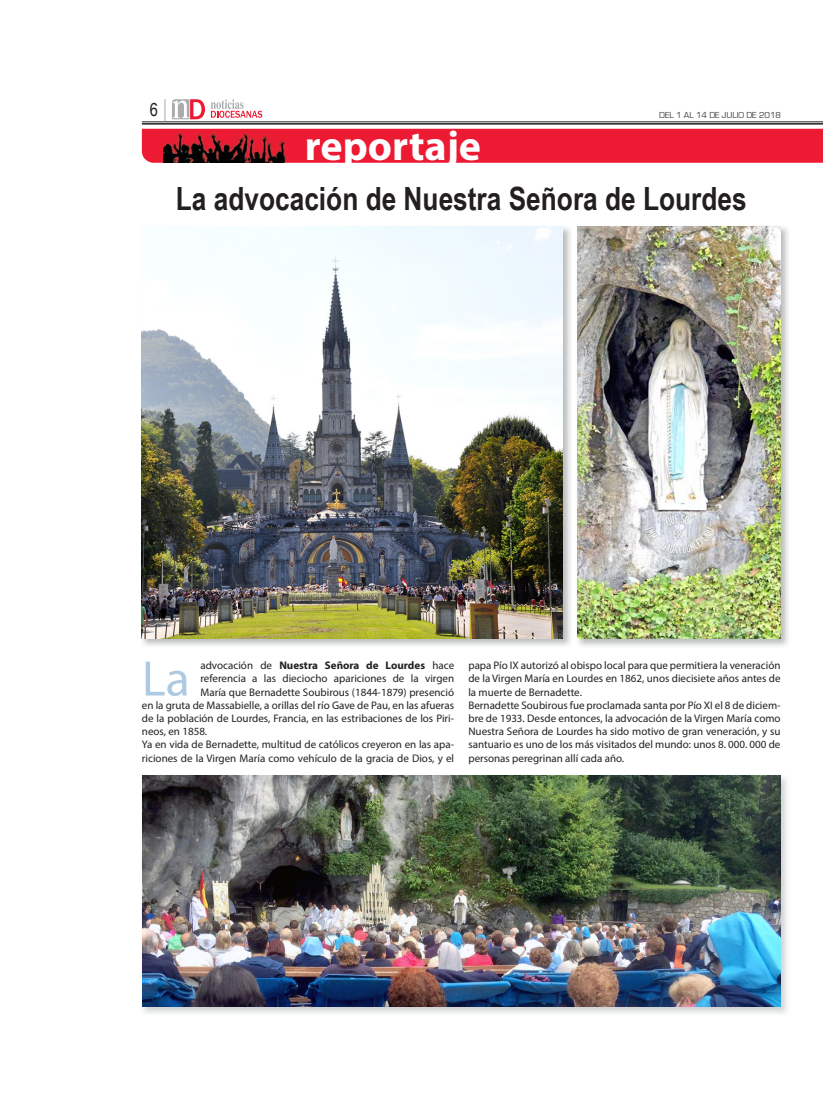
<style>
.page{position:relative;width:823px;height:1106px;background:#fff}
.page>*{position:absolute;margin:0;border:0;box-sizing:border-box;transform-origin:0 0}
.t1{font:50.2px "Myriad Pro";color:#aec9e2}
.t2{font:700 42px "Myriad Pro";color:#fff}
.t3{font:700 32px "Arial Narrow";color:#231f20}
.t4{font:18px "Arial Narrow";color:#231f20}
.t5{font:11px/13.2px "Myriad Pro";color:#231f20}
.t6{font:700 11px "Myriad Pro";color:#231f20}
.t7{font:9px "Eurostile";color:#3e3e3f}
.s1{font-weight:400}
</style>
<div class="page">
<hr style="left:142px;top:122px;width:680px;height:1px;background:#231f20">
<hr style="left:142px;top:123px;width:680px;height:2px;background:#231f20">
<svg style="left:172px;top:99px;width:90px;height:20px"></svg>
<svg style="left:164px;top:99px;width:1px;height:22px"></svg>
<div style="left:142px;top:129px;width:680px;height:34px;background:#ed1a33"></div>
<img style="left:164px;top:132px;width:120px;height:31px">
<img style="left:577px;top:226px;width:211px;height:420px">
<img style="left:577px;top:227px;width:203px;height:411px">
<img style="left:141px;top:226px;width:430px;height:420px">
<img style="left:142px;top:227px;width:420px;height:411px">
<img style="left:142px;top:775px;width:645px;height:239px">
<img style="left:142px;top:775px;width:638px;height:231px">
<h3 class="t4" style="left:150px;top:97px;width:10px">6</h3>
<p class="t7" style="left:658px;top:110px;width:123px">DEL 1 AL 14 DE JULIO DE 2018</p>
<h2 class="t2" style="left:304px;top:118px;width:178px">reportaje</h2>
<h3 class="t3" style="left:176px;top:174px;width:572px">La advocación de Nuestra Señora de Lourdes</h3>
<h1 class="t1" style="left:142px;top:647px;width:49px">La</h1>
<p class="t6" style="left:200px;top:658px;width:255px"><span class="s1">advocación de</span> Nuestra Señora de Lourdes <span class="s1">hace</span></p>
<p class="t5" style="left:200px;top:672px;width:255px">referencia a las dieciocho apariciones de la virgen</p>
<p class="t5" style="left:200px;top:685px;width:255px">María que Bernadette Soubirous (1844-1879) presenció</p>
<p class="t5" style="left:142px;top:698px;width:313px">en la gruta de Massabielle, a orillas del río Gave de Pau, en las afueras</p>
<p class="t5" style="left:142px;top:711px;width:313px">de la población de Lourdes, Francia, en las estribaciones de los Piri-</p>
<p class="t5" style="left:142px;top:724px;width:67px">neos, en 1858.</p>
<p class="t5" style="left:142px;top:738px;width:313px">Ya en vida de Bernadette, multitud de católicos creyeron en las apa-</p>
<p class="t5" style="left:142px;top:751px;width:314px">riciones de la Virgen María como vehículo de la gracia de Dios, y el</p>
<p class="t5" style="left:468px;top:658px;width:313px">papa Pío IX autorizó al obispo local para que permitiera la veneración de la Virgen María en Lourdes en 1862, unos diecisiete años antes de la muerte de Bernadette.<br>Bernadette Soubirous fue proclamada santa por Pío XI el 8 de diciem&shy;bre de 1933. Desde entonces, la advocación de la Virgen María como Nuestra Señora de Lourdes ha sido motivo de gran veneración, y su santuario es uno de los más visitados del mundo: unos 8. 000. 000 de personas peregrinan allí cada año.</p>
</div>
